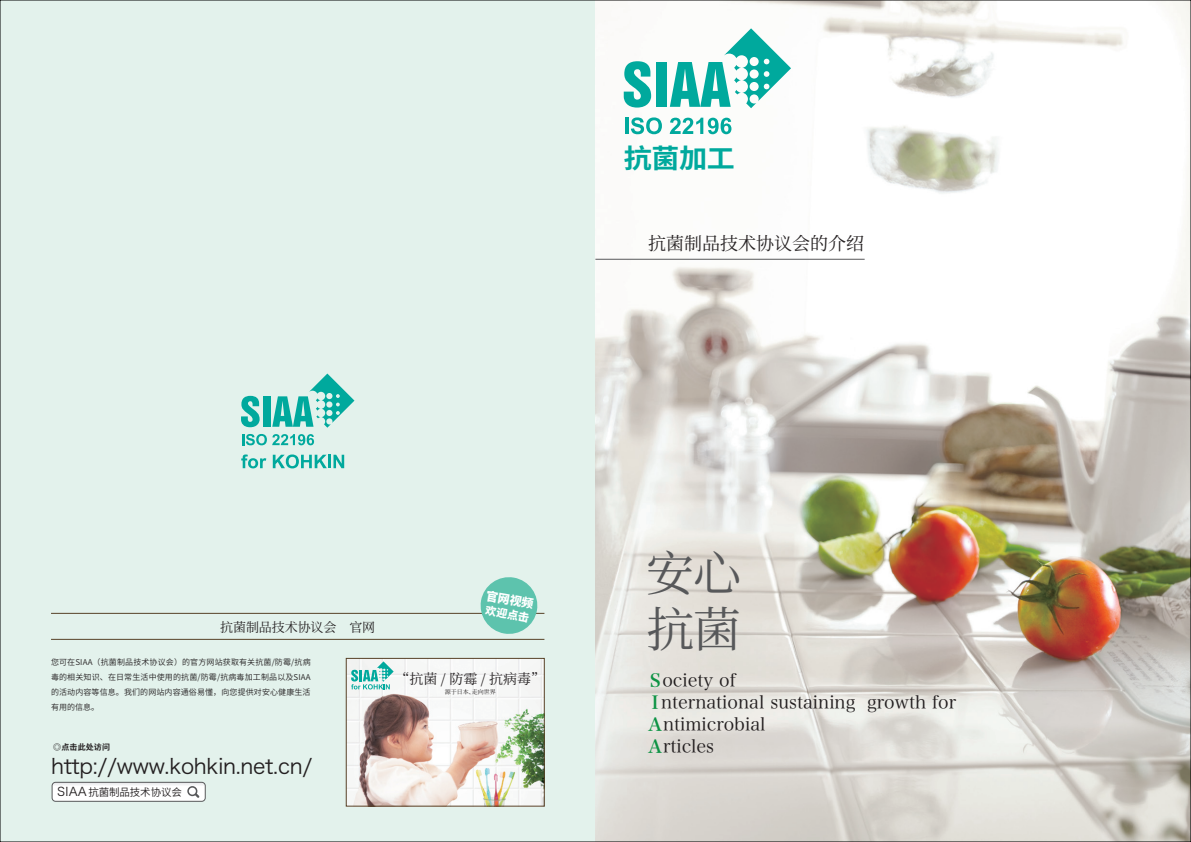
<style>
.page{position:relative;width:1191px;height:842px;background:#fff}
.page>*{position:absolute;margin:0;border:0;box-sizing:border-box;transform-origin:0 0}
.t1{font:48px/56px "Source Han Serif SC";color:#57585a}
.t2{font:700 26.6px "Source Han Sans CN";color:#00a99d;scale:1.05 1}
.t3{font:21px "Hira Kaku Pro N W3";letter-spacing:-.015em;color:#231f20}
.t4{font:18px/22px "Hira Min Pro N W3";color:#231f20}
.t5{font:18px "Source Han Serif SC";color:#231f20}
.t6{font:14px "Source Han Serif SC";color:#231f20}
.t7{font:13px "Source Han Serif SC";letter-spacing:-.01em;color:#231f20}
.t8{font:12px "Hira Kaku Pro N W3";color:#231f20}
.t9{font:800 12px "Source Han Sans CN";color:#fff}
.t10{font:800 11px "Source Han Sans CN";color:#fff}
.t11{font:10.5px "Source Han Sans CN";letter-spacing:-.01em;color:#231f20}
.t12{font:8px/15px "Source Han Sans CN";letter-spacing:.015em;color:#231f20;text-align:justify}
.t13{font:700 8px "Source Han Sans CN";letter-spacing:.015em;color:#231f20}
.t14{font:6px "Source Han Serif SC";color:#231f20}
.s1{font-family:"Hira Min Pro N W6";color:#0d9344}
</style>
<div class="page">
<div style="left:0;top:0;width:595px;height:842px;background:#e3f2ec"></div>
<img style="left:348px;top:660px;width:194px;height:144px">
<div style="left:346px;top:658px;width:198px;height:148px;border:1px solid #564126"></div>
<hr style="left:51px;top:639px;width:493px;height:1px;background:#564126">
<hr style="left:51px;top:613px;width:493px;height:1px;background:#564126">
<svg style="left:478px;top:577px;width:61px;height:57px"></svg>
<svg style="left:242px;top:434px;width:72px;height:11px"></svg>
<svg style="left:241px;top:454px;width:25px;height:14px"></svg>
<svg style="left:273px;top:454px;width:71px;height:14px"></svg>
<svg style="left:241px;top:396px;width:19px;height:31px"></svg>
<div style="left:263px;top:396px;width:7px;height:31px;background:#00a99d"></div>
<svg style="left:272px;top:373px;width:82px;height:55px"></svg>
<svg style="left:351px;top:661px;width:43px;height:28px"></svg>
<img style="left:595px;top:2px;width:594px;height:838px">
<hr style="left:595px;top:259px;width:269px;height:1px;background:#57585a">
<svg style="left:52px;top:782px;width:154px;height:20px;background:#e8e9e9"></svg>
<hr style="left:625px;top:118px;width:3px;height:16px;background:#00a99d">
<svg style="left:631px;top:117px;width:31px;height:17px"></svg>
<svg style="left:669px;top:118px;width:62px;height:16px"></svg>
<svg style="left:624px;top:61px;width:27px;height:47px"></svg>
<div style="left:656px;top:62px;width:10px;height:45px;background:#00a99d"></div>
<svg style="left:670px;top:28px;width:121px;height:80px"></svg>
<h2 class="t2" style="left:623px;top:143px;width:107px">抗菌加工</h2>
<h3 class="t5" style="left:648px;top:234px;width:217px">抗菌制品技术协议会的介绍</h3>
<h3 class="t7" style="left:220px;top:620px;width:156px">抗菌制品技术协议会　官网</h3>
<p class="t12" style="left:51px;top:655px;width:261px">您可在SIAA（抗菌制品技术协议会）的官方网站获取有关抗菌/防霉/抗病毒的相关知识、在日常生活中使用的抗菌/防霉/抗病毒加工制品以及SIAA的活动内容等信息。我们的网站内容通俗易懂，向您提供对安心健康生活有用的信息。</p>
<p class="t13" style="left:53px;top:743px;width:58px">◎点击此处访问</p>
<h3 class="t3" style="left:51px;top:747px;width:263px">http://www.kohkin.net.cn/</h3>
<h3 class="t11" style="left:88px;top:786px;width:95px">抗菌制品技术协议会</h3>
<h3 class="t8" style="left:57px;top:781px;width:31px">SIAA</h3>
<h3 class="t9" style="left:487px;top:588px;width:50px;rotate:10deg">官网视频</h3>
<h3 class="t10" style="left:487px;top:604px;width:46px;rotate:10deg">欢迎点击</h3>
<h3 class="t6" style="left:395px;top:671px;width:151px">“抗菌 / 防霉 / 抗病毒”</h3>
<p class="t14" style="left:445px;top:688px;width:52px">源于日本、走向世界</p>
<h1 class="t1" style="left:646px;top:547px;width:97px">安心抗菌</h1>
<h3 class="t4" style="left:646px;top:668px;width:311px"><span class="s1">Ｓ</span>ociety of<br><span class="s1">Ｉ</span>nternational sustaining growth for<br><span class="s1">Ａ</span>ntimicrobial<br><span class="s1">Ａ</span>rticles</h3>
</div>
